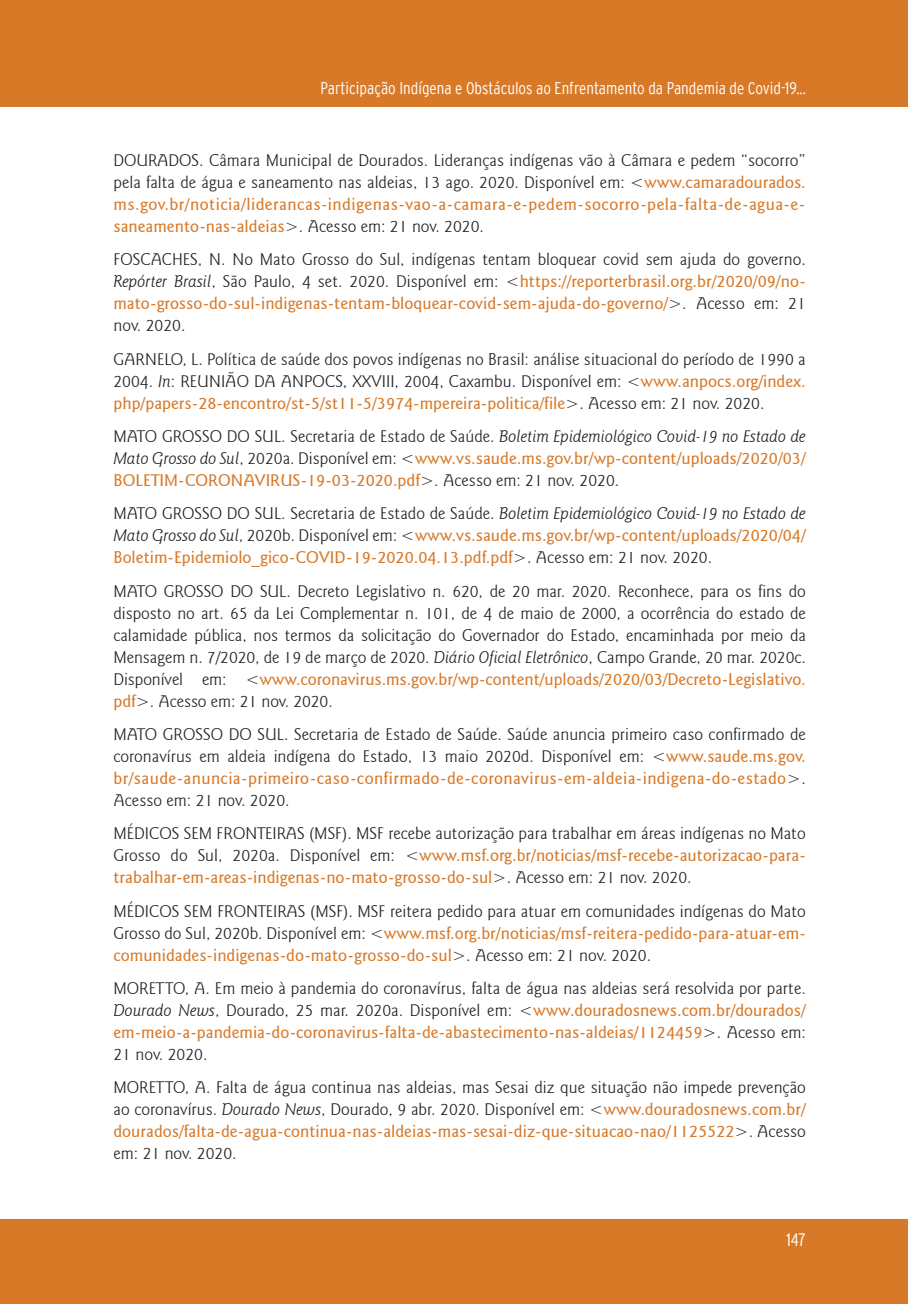
<style>
.page{position:relative;width:908px;height:1304px;background:#fff}
.page>*{position:absolute;margin:0;border:0;box-sizing:border-box;transform-origin:0 0}
.t1{font:300 condensed 18px "Interstate";color:#fff}
.referencias{font:300 17px/22px "Goudy Sans IT Cby BT";color:#231f20;text-align:justify}
.referencias-2{font:500 17px/22px "Goudy Sans IT Cby BT";color:#d87928;text-align:justify}
.t2{font:300 condensed 17px "Interstate";color:#fff}
.s1{font-weight:500;color:#d87928}
.s2{font-style:italic}
.s3{font-weight:300;color:#231f20}
.s4{font-weight:300;font-style:italic;color:#231f20}
</style>
<div class="page">
<div style="left:0;top:1219px;width:907px;height:85px;background:#d87928"></div>
<div style="left:0;top:0;width:907px;height:107px;background:#d87928"></div>
<p class="t2" style="left:320px;top:78px;width:486px">Participação Indígena e Obstáculos ao Enfrentamento da Pandemia de Covid-19...</p>
<p class="referencias" style="left:113px;top:149px;width:693px">DOURADOS. Câmara Municipal de Dourados. Lideranças indígenas vão à Câmara e pedem “socorro” pela falta de água e saneamento nas aldeias, 13 ago. 2020. Disponível em: &lt;<span class="s1">www.camaradourados. ms.gov.br/noticia/liderancas-indigenas-vao-a-camara-e-pedem-socorro-pela-falta-de-agua-e&shy;saneamento-nas-aldeias</span>&gt;. Acesso em: 21 nov. 2020.</p>
<p class="referencias" style="left:113px;top:249px;width:693px">FOSCACHES, N. No Mato Grosso do Sul, indígenas tentam bloquear covid sem ajuda do governo.<br><span class="s2">Repórter Brasil</span>, São Paulo, 4 set. 2020. Disponível em: &lt;<span class="s1">https://reporterbrasil.org.br/2020/09/no&shy;mato-grosso-do-sul-indigenas-tentam-bloquear-covid-sem-ajuda-do-governo/</span>&gt;. Acesso em: 21 nov. 2020.</p>
<p class="referencias" style="left:113px;top:348px;width:693px">GARNELO, L. Política de saúde dos povos indígenas no Brasil: análise situacional do período de 1990 a 2004. <span class="s2">In</span>: REUNIÃO DA ANPOCS, XXVIII, 2004, Caxambu. Disponível em: &lt;<span class="s1">www.anpocs.org/index. php/papers-28-encontro/st-5/st11-5/3974-mpereira-politica/file</span>&gt;. Acesso em: 21 nov. 2020.</p>
<p class="referencias" style="left:113px;top:425px;width:693px">MATO GROSSO DO SUL. Secretaria de Estado de Saúde. <span class="s2">Boletim Epidemiológico Covid-19 no Estado de Mato Grosso do Sul</span>, 2020a. Disponível em: &lt;<span class="s1">www.vs.saude.ms.gov.br/wp-content/uploads/2020/03/ BOLETIM-CORONAVIRUS-19-03-2020.pdf</span>&gt;. Acesso em: 21 nov. 2020.</p>
<p class="referencias-2" style="left:113px;top:503px;width:693px"><span class="s3">MATO GROSSO DO SUL. Secretaria de Estado de Saúde.</span> <span class="s4">Boletim Epidemiológico Covid-19 no Estado de Mato Grosso do Sul</span><span class="s3">, 2020b. Disponível em: &lt;</span>www.vs.saude.ms.gov.br/wp-content/uploads/2020/04/ Boletim-Epidemiolo_gico-COVID-19-2020.04.13.pdf.pdf<span class="s3">&gt;. Acesso em: 21 nov. 2020.</span></p>
<p class="referencias" style="left:113px;top:580px;width:693px">MATO GROSSO DO SUL. Decreto Legislativo n. 620, de 20 mar. 2020. Reconhece, para os fins do disposto no art. 65 da Lei Complementar n. 101, de 4 de maio de 2000, a ocorrência do estado de calamidade pública, nos termos da solicitação do Governador do Estado, encaminhada por meio da Mensagem n. 7/2020, de 19 de março de 2020. <span class="s2">Diário Oficial Eletrônico</span>, Campo Grande, 20 mar. 2020c.<br>Disponível em: &lt;<span class="s1">www.coronavirus.ms.gov.br/wp-content/uploads/2020/03/Decreto-Legislativo. pdf</span>&gt;. Acesso em: 21 nov. 2020.</p>
<p class="referencias" style="left:113px;top:723px;width:693px">MATO GROSSO DO SUL. Secretaria de Estado de Saúde. Saúde anuncia primeiro caso confirmado de coronavírus em aldeia indígena do Estado, 13 maio 2020d. Disponível em: &lt;<span class="s1">www.saude.ms.gov. br/saude-anuncia-primeiro-caso-confirmado-de-coronavirus-em-aldeia-indigena-do-estado</span>&gt;.<br>Acesso em: 21 nov. 2020.</p>
<p class="referencias" style="left:113px;top:823px;width:693px">MÉDICOS SEM FRONTEIRAS (MSF). MSF recebe autorização para trabalhar em áreas indígenas no Mato Grosso do Sul, 2020a. Disponível em: &lt;<span class="s1">www.msf.org.br/noticias/msf-recebe-autorizacao-para&shy;trabalhar-em-areas-indigenas-no-mato-grosso-do-sul</span>&gt;. Acesso em: 21 nov. 2020.</p>
<p class="referencias" style="left:113px;top:900px;width:693px">MÉDICOS SEM FRONTEIRAS (MSF). MSF reitera pedido para atuar em comunidades indígenas do Mato Grosso do Sul, 2020b. Disponível em: &lt;<span class="s1">www.msf.org.br/noticias/msf-reitera-pedido-para-atuar-em&shy;comunidades-indigenas-do-mato-grosso-do-sul</span>&gt;. Acesso em: 21 nov. 2020.</p>
<p class="referencias" style="left:113px;top:977px;width:693px">MORETTO, A. Em meio à pandemia do coronavírus, falta de água nas aldeias será resolvida por parte.<br><span class="s2">Dourado News</span>, Dourado, 25 mar. 2020a. Disponível em: &lt;<span class="s1">www.douradosnews.com.br/dourados/ em-meio-a-pandemia-do-coronavirus-falta-de-abastecimento-nas-aldeias/1124459</span>&gt;. Acesso em:<br>21 nov. 2020.</p>
<p class="referencias" style="left:113px;top:1077px;width:693px">MORETTO, A. Falta de água continua nas aldeias, mas Sesai diz que situação não impede prevenção ao coronavírus. <span class="s2">Dourado News</span>, Dourado, 9 abr. 2020. Disponível em: &lt;<span class="s1">www.douradosnews.com.br/ dourados/falta-de-agua-continua-nas-aldeias-mas-sesai-diz-que-situacao-nao/1125522</span>&gt;. Acesso em: 21 nov. 2020.</p>
<p class="t1" style="left:786px;top:1230px;width:21px">147</p>
</div>
